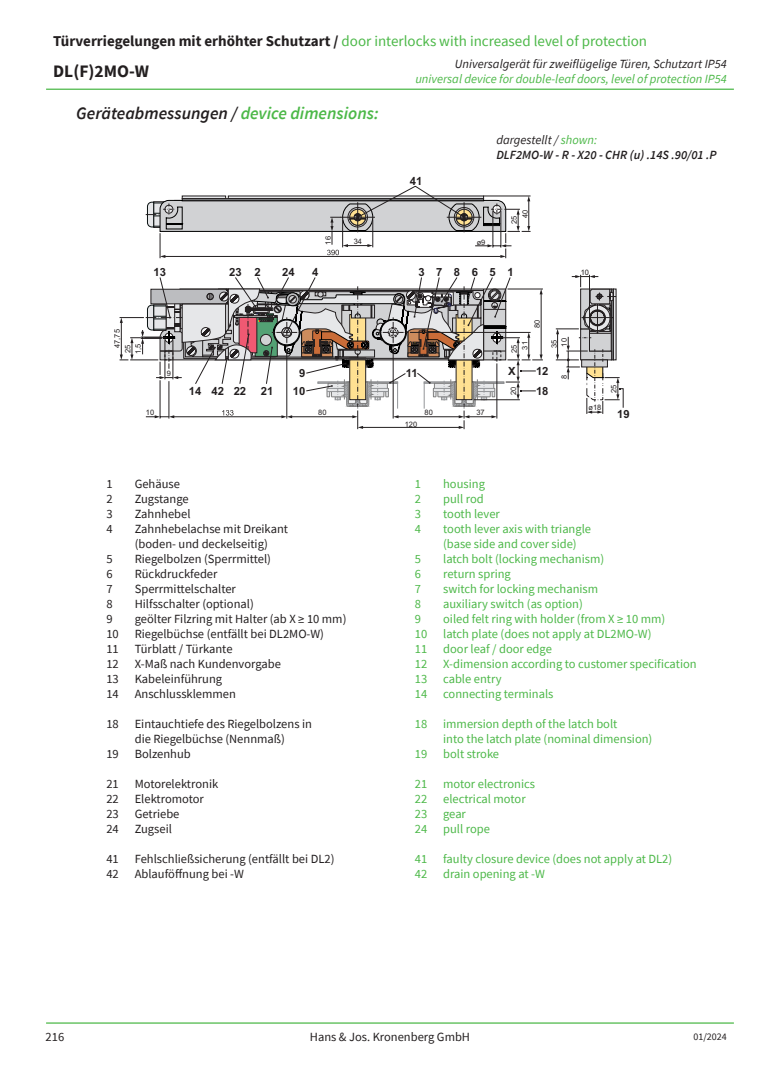
<style>
.page{position:relative;width:780px;height:1088px;background:#fff}
.page>*{position:absolute;margin:0;border:0;box-sizing:border-box;transform-origin:0 0}
.t1{font:italic 600 17.5px "Source Sans Pro";color:#231f20}
.t2{font:700 17.5px "Source Sans Pro";color:#231f20}
.t3{font:15px "Source Sans Pro";color:#4cb848}
.t4{font:12.5px/15px "Source Sans Pro";color:#4cb848}
.t5{font:12.5px/15px "Source Sans Pro";color:#231f20}
.t6{font:italic 12.5px "Source Sans Pro";color:#4cb848}
.t7{font:italic 600 12.5px/15px "Source Sans Pro";color:#231f20}
.t8{font:italic 12.5px "Source Sans Pro";color:#231f20}
.t9{font:700 11.25px/19.9px "Arial";color:#231f20}
.t10{font:10px "Source Sans Pro";color:#231f20}
.t11{font:7.5px/10.1px "Arial";color:#231f20}
.s1{font-weight:700;color:#231f20}
.s2{color:#4cb848}
.s3{font-weight:400}
.s4{font-weight:400;color:#4cb848}
</style>
<div class="page">
<hr style="left:46px;top:1022px;width:687px;height:1px;background:#4cb848">
<hr style="left:46px;top:89px;width:687px;height:1px;background:#4cb848">
<svg style="left:555px;top:275px;width:68px;height:139px"></svg>
<svg style="left:146px;top:186px;width:384px;height:72px"></svg>
<svg style="left:119px;top:277px;width:424px;height:153px"></svg>
<p class="t3" style="left:53px;top:32px;width:595px"><span class="s1">Türverriegelungen mit erhöhter Schutzart /</span> door interlocks with increased level of protection</p>
<h1 class="t2" style="left:53px;top:60px;width:97px">DL(F)2MO-W</h1>
<p class="t8" style="left:455px;top:56px;width:273px">Universalgerät für zweiflügelige Türen, Schutzart IP54</p>
<p class="t6" style="left:415px;top:71px;width:313px">universal device for double-leaf doors, level of protection IP54</p>
<h1 class="t1" style="left:76px;top:102px;width:304px">Geräteabmessungen / <span class="s2">device dimensions:</span></h1>
<p class="t9" style="left:410px;top:171px;width:14px">41</p>
<p class="t11" style="left:323px;top:244px;width:10px;rotate:-90deg">16</p>
<p class="t11" style="left:354px;top:237px;width:10px">34</p>
<p class="t11" style="left:476px;top:238px;width:10px">ø9</p>
<p class="t7" style="left:496px;top:132px;width:222px"><span class="s3">dargestellt /</span> <span class="s4">shown:<br></span>DLF2MO-W - R - X20 - CHR (u) .14S .90/01 .P</p>
<p class="t11" style="left:509px;top:218px;width:10px;line-height:11.1px;text-indent:-7px;rotate:-90deg">25<br>40</p>
<p class="t9" style="left:229px;top:262px;width:33px">23 2</p>
<p class="t9" style="left:282px;top:262px;width:14px">24</p>
<p class="t9" style="left:312px;top:262px;width:8px">4</p>
<p class="t9" style="left:507px;top:262px;width:8px">1</p>
<p class="t9" style="left:154px;top:262px;width:14px">13</p>
<p class="t9" style="left:418px;top:262px;width:8px">3</p>
<p class="t9" style="left:472px;top:262px;width:25px">6 5</p>
<p class="t9" style="left:454px;top:262px;width:8px">8</p>
<p class="t9" style="left:436px;top:262px;width:8px">7</p>
<p class="t11" style="left:580px;top:268px;width:10px">10</p>
<p class="t11" style="left:113px;top:348px;width:20px;rotate:-90deg">47,75</p>
<p class="t11" style="left:133px;top:354px;width:12px;rotate:-90deg">1,5</p>
<p class="t11" style="left:123px;top:353px;width:10px;rotate:-90deg">25</p>
<p class="t11" style="left:167px;top:369px;width:6px">9</p>
<p class="t9" style="left:299px;top:363px;width:8px">9</p>
<p class="t9" style="left:406px;top:363px;width:13px">11</p>
<p class="t9" style="left:189px;top:381px;width:14px">14</p>
<p class="t9" style="left:234px;top:381px;width:14px">22</p>
<p class="t9" style="left:261px;top:381px;width:14px">21</p>
<p class="t9" style="left:293px;top:381px;width:14px">10</p>
<p class="t9" style="left:211px;top:381px;width:14px">42</p>
<p class="t11" style="left:532px;top:328px;width:10px;rotate:-90deg">80</p>
<p class="t11" style="left:520px;top:350px;width:10px;rotate:-90deg">31</p>
<p class="t11" style="left:509px;top:353px;width:10px;rotate:-90deg">25</p>
<p class="t9" style="left:508px;top:361px;width:9px">X</p>
<p class="t11" style="left:509px;top:395px;width:10px;rotate:-90deg">20</p>
<p class="t11" style="left:549px;top:348px;width:11px;rotate:-90deg">35<br>10</p>
<p class="t9" style="left:536px;top:361px;width:14px">12<br>18</p>
<p class="t11" style="left:559px;top:379px;width:6px;rotate:-90deg">8</p>
<p class="t11" style="left:609px;top:393px;width:10px;rotate:-90deg">25</p>
<p class="t11" style="left:146px;top:408px;width:10px">10</p>
<p class="t11" style="left:318px;top:408px;width:10px">80</p>
<p class="t11" style="left:424px;top:408px;width:10px">80</p>
<p class="t11" style="left:476px;top:408px;width:10px">37</p>
<p class="t11" style="left:588px;top:403px;width:14px">ø18</p>
<p class="t9" style="left:617px;top:404px;width:14px">19</p>
<p class="t11" style="left:405px;top:419px;width:14px">120</p>
<p class="t5" style="left:106px;top:476px;width:8px">1</p>
<p class="t5" style="left:135px;top:476px;width:47px">Gehäuse</p>
<p class="t5" style="left:106px;top:491px;width:8px">2</p>
<p class="t5" style="left:135px;top:491px;width:55px">Zugstange</p>
<p class="t5" style="left:106px;top:506px;width:8px">3</p>
<p class="t5" style="left:135px;top:506px;width:57px">Zahnhebel</p>
<p class="t5" style="left:106px;top:521px;width:8px">4</p>
<p class="t5" style="left:135px;top:521px;width:155px">Zahnhebelachse mit Dreikant (boden- und deckelseitig)</p>
<p class="t5" style="left:106px;top:551px;width:8px">5</p>
<p class="t5" style="left:135px;top:551px;width:138px">Riegelbolzen (Sperrmittel)</p>
<p class="t5" style="left:106px;top:566px;width:8px">6</p>
<p class="t5" style="left:135px;top:566px;width:84px">Rückdruckfeder</p>
<p class="t5" style="left:106px;top:581px;width:8px">7</p>
<p class="t5" style="left:135px;top:581px;width:103px">Sperrmittelschalter</p>
<p class="t5" style="left:106px;top:596px;width:8px">8</p>
<p class="t5" style="left:135px;top:596px;width:121px">Hilfsschalter (optional)</p>
<p class="t5" style="left:106px;top:611px;width:8px">9</p>
<p class="t5" style="left:135px;top:611px;width:213px">geölter Filzring mit Halter (ab X ≥ 10 mm)</p>
<p class="t5" style="left:106px;top:626px;width:14px">10</p>
<p class="t5" style="left:135px;top:626px;width:191px">Riegelbüchse (entfällt bei DL2MO-W)</p>
<p class="t5" style="left:106px;top:641px;width:14px">11</p>
<p class="t5" style="left:135px;top:641px;width:99px">Türblatt / Türkante</p>
<p class="t5" style="left:106px;top:656px;width:14px">12</p>
<p class="t5" style="left:135px;top:656px;width:148px">X-Maß nach Kundenvorgabe</p>
<p class="t5" style="left:106px;top:671px;width:14px">13</p>
<p class="t5" style="left:135px;top:671px;width:89px">Kabeleinführung</p>
<p class="t5" style="left:106px;top:686px;width:14px">14</p>
<p class="t5" style="left:135px;top:686px;width:103px">Anschlussklemmen</p>
<p class="t5" style="left:106px;top:716px;width:14px">18</p>
<p class="t5" style="left:135px;top:716px;width:179px">Eintauchtiefe des Riegelbolzens in die Riegelbüchse (Nennmaß)</p>
<p class="t5" style="left:106px;top:746px;width:14px">19</p>
<p class="t5" style="left:135px;top:746px;width:58px">Bolzenhub</p>
<p class="t5" style="left:106px;top:776px;width:14px">21</p>
<p class="t5" style="left:135px;top:776px;width:85px">Motorelektronik</p>
<p class="t5" style="left:106px;top:791px;width:14px">22</p>
<p class="t5" style="left:135px;top:791px;width:71px">Elektromotor</p>
<p class="t5" style="left:106px;top:806px;width:14px">23</p>
<p class="t5" style="left:135px;top:806px;width:46px">Getriebe</p>
<p class="t5" style="left:106px;top:821px;width:14px">24</p>
<p class="t5" style="left:135px;top:821px;width:39px">Zugseil</p>
<p class="t5" style="left:106px;top:851px;width:14px">41</p>
<p class="t5" style="left:135px;top:851px;width:201px">Fehlschließsicherung (entfällt bei DL2)</p>
<p class="t5" style="left:106px;top:866px;width:14px">42</p>
<p class="t5" style="left:135px;top:866px;width:111px">Ablauföffnung bei -W</p>
<p class="t4" style="left:415px;top:476px;width:8px">1</p>
<p class="t4" style="left:443px;top:476px;width:43px">housing</p>
<p class="t4" style="left:415px;top:491px;width:8px">2</p>
<p class="t4" style="left:443px;top:491px;width:42px">pull rod</p>
<p class="t4" style="left:415px;top:506px;width:8px">3</p>
<p class="t4" style="left:443px;top:506px;width:58px">tooth lever</p>
<p class="t4" style="left:415px;top:521px;width:8px">4</p>
<p class="t4" style="left:443px;top:521px;width:149px">tooth lever axis with triangle (base side and cover side)</p>
<p class="t4" style="left:415px;top:551px;width:8px">5</p>
<p class="t4" style="left:443px;top:551px;width:162px">latch bolt (locking mechanism)</p>
<p class="t4" style="left:415px;top:566px;width:8px">6</p>
<p class="t4" style="left:443px;top:566px;width:69px">return spring</p>
<p class="t4" style="left:415px;top:581px;width:8px">7</p>
<p class="t4" style="left:443px;top:581px;width:156px">switch for locking mechanism</p>
<p class="t4" style="left:415px;top:596px;width:8px">8</p>
<p class="t4" style="left:443px;top:596px;width:141px">auxiliary switch (as option)</p>
<p class="t4" style="left:415px;top:611px;width:8px">9</p>
<p class="t4" style="left:443px;top:611px;width:224px">oiled felt ring with holder (from X ≥ 10 mm)</p>
<p class="t4" style="left:415px;top:626px;width:14px">10</p>
<p class="t4" style="left:443px;top:626px;width:210px">latch plate (does not apply at DL2MO-W)</p>
<p class="t4" style="left:415px;top:641px;width:14px">11</p>
<p class="t4" style="left:443px;top:641px;width:110px">door leaf / door edge</p>
<p class="t4" style="left:415px;top:656px;width:14px">12</p>
<p class="t4" style="left:443px;top:656px;width:255px">X-dimension according to customer specification</p>
<p class="t4" style="left:415px;top:671px;width:14px">13</p>
<p class="t4" style="left:443px;top:671px;width:60px">cable entry</p>
<p class="t4" style="left:415px;top:686px;width:14px">14</p>
<p class="t4" style="left:443px;top:686px;width:112px">connecting terminals</p>
<p class="t4" style="left:415px;top:716px;width:14px">18</p>
<p class="t4" style="left:443px;top:716px;width:211px">immersion depth of the latch bolt<br>into the latch plate (nominal dimension)</p>
<p class="t4" style="left:415px;top:746px;width:14px">19</p>
<p class="t4" style="left:443px;top:746px;width:57px">bolt stroke</p>
<p class="t4" style="left:415px;top:776px;width:14px">21</p>
<p class="t4" style="left:443px;top:776px;width:93px">motor electronics</p>
<p class="t4" style="left:415px;top:791px;width:14px">22</p>
<p class="t4" style="left:443px;top:791px;width:84px">electrical motor</p>
<p class="t4" style="left:415px;top:806px;width:14px">23</p>
<p class="t4" style="left:443px;top:806px;width:24px">gear</p>
<p class="t4" style="left:415px;top:821px;width:14px">24</p>
<p class="t4" style="left:443px;top:821px;width:48px">pull rope</p>
<p class="t4" style="left:415px;top:851px;width:14px">41</p>
<p class="t4" style="left:443px;top:851px;width:230px">faulty closure device (does not apply at DL2)</p>
<p class="t4" style="left:415px;top:866px;width:14px">42</p>
<p class="t4" style="left:443px;top:866px;width:103px">drain opening at -W</p>
<p class="t5" style="left:46px;top:1029px;width:20px">216</p>
<p class="t5" style="left:310px;top:1029px;width:162px">Hans &amp; Jos. Kronenberg GmbH</p>
<p class="t10" style="left:693px;top:1030px;width:35px">01/2024</p>
</div>
